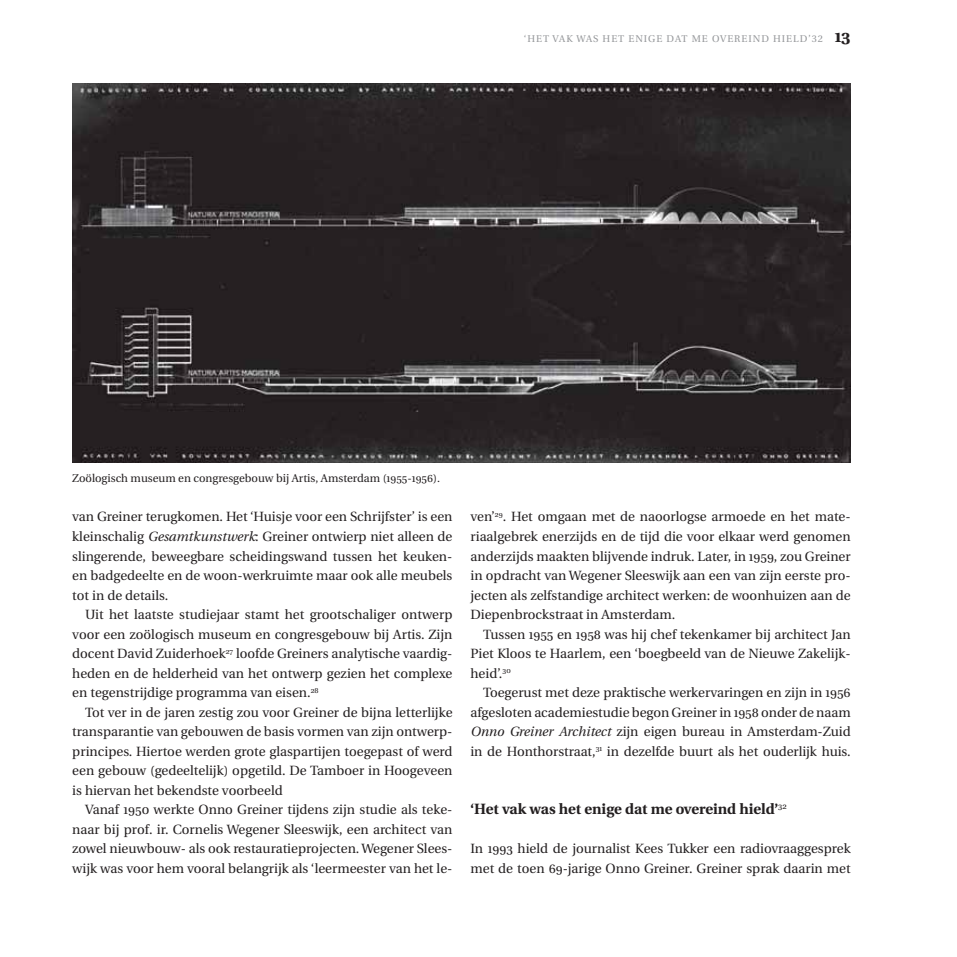
<style>
.page{position:relative;width:957px;height:957px;background:#fff}
.page>*{position:absolute;margin:0;border:0;box-sizing:border-box;transform-origin:0 0}
.t1{font:700 14.85px "Utopia";color:#231f20}
.t2{font:13.35px/19.5px "Utopia";color:#231f20;text-align:justify}
.t3{font:11.25px "Utopia";color:#231f20}
.t4{font:9.75px "Utopia";letter-spacing:.1em;color:#939598}
.s1{font-family:"Utopia Exp";font-weight:700;font-size:18px;color:#231f20}
.s2{font-family:"Utopia Exp"}
.s3{font-style:italic}
</style>
<div class="page">
<img style="left:72px;top:83px;width:778px;height:380px">
<p class="t4" style="left:524px;top:35px;width:328px">‘HET VAK WAS HET ENIGE DAT ME OVEREIND HIELD’32 <span class="s1">13</span></p>
<p class="t3" style="left:72px;top:474px;width:369px">Zoölogisch museum en congresgebouw bij Artis, Amsterdam (<span class="s2">1955</span>-<span class="s2">1956</span>).</p>
<p class="t2" style="left:72px;top:508px;width:382px">van Greiner terugkomen. Het ‘Huisje voor een Schrijfster’ is een kleinschalig <span class="s3">Gesamtkunstwerk</span>: Greiner ontwierp niet alleen de slingerende, beweegbare scheidingswand tussen het keuken&shy;en badgedeelte en de woon-werkruimte maar ook alle meubels tot in de details.</p>
<p class="t2" style="left:72px;top:606px;width:382px;text-indent:13px">Uit het laatste studiejaar stamt het grootschaliger ontwerp voor een zoölogisch museum en congresgebouw bij Artis. Zijn docent David Zuiderhoek<sup>27</sup> loofde Greiners analytische vaardig&shy;heden en de helderheid van het ontwerp gezien het complexe en tegenstrijdige programma van eisen.<sup>28</sup></p>
<p class="t2" style="left:72px;top:703px;width:382px;text-indent:13px">Tot ver in de jaren zestig zou voor Greiner de bijna letterlijke transparantie van gebouwen de basis vormen van zijn ontwerp&shy;principes. Hiertoe werden grote glaspartijen toegepast of werd een gebouw (gedeeltelijk) opgetild. De Tamboer in Hoogeveen is hiervan het bekendste voorbeeld</p>
<p class="t2" style="left:72px;top:801px;width:382px;text-indent:13px">Vanaf <span class="s2">1950</span> werkte Onno Greiner tijdens zijn studie als teke&shy;naar bij prof. ir. Cornelis Wegener Sleeswijk, een architect van zowel nieuwbouw- als ook restauratieprojecten. Wegener Slees&shy;wijk was voor hem vooral belangrijk als ‘leermeester van het le-</p>
<p class="t2" style="left:470px;top:508px;width:382px">ven’<sup>29</sup>. Het omgaan met de naoorlogse armoede en het mate&shy;riaalgebrek enerzijds en de tijd die voor elkaar werd genomen anderzijds maakten blijvende indruk. Later, in <span class="s2">1959</span>, zou Greiner in opdracht van Wegener Sleeswijk aan een van zijn eerste pro&shy;jecten als zelfstandige architect werken: de woonhuizen aan de Diepenbrockstraat in Amsterdam.</p>
<p class="t2" style="left:470px;top:625px;width:382px;text-indent:13px">Tussen <span class="s2">1955</span> en <span class="s2">1958</span> was hij chef tekenkamer bij architect Jan Piet Kloos te Haarlem, een ‘boegbeeld van de Nieuwe Zakelijk&shy;heid’.<sup>30</sup></p>
<p class="t2" style="left:470px;top:684px;width:382px;text-indent:13px">Toegerust met deze praktische werkervaringen en zijn in <span class="s2">1956 </span>afgesloten academiestudie begon Greiner in <span class="s2">1958</span> onder de naam <span class="s3">Onno Greiner Architect</span> zijn eigen bureau in Amsterdam-Zuid in de Honthorstraat,<sup>31</sup> in dezelfde buurt als het ouderlijk huis.</p>
<p class="t1" style="left:470px;top:803px;width:318px">‘Het vak was het enige dat me overeind hield’<sup>32</sup></p>
<p class="t2" style="left:470px;top:840px;width:382px">In <span class="s2">1993</span> hield de journalist Kees Tukker een radiovraaggesprek met de toen <span class="s2">69</span>-jarige Onno Greiner. Greiner sprak daarin met</p>
</div>
